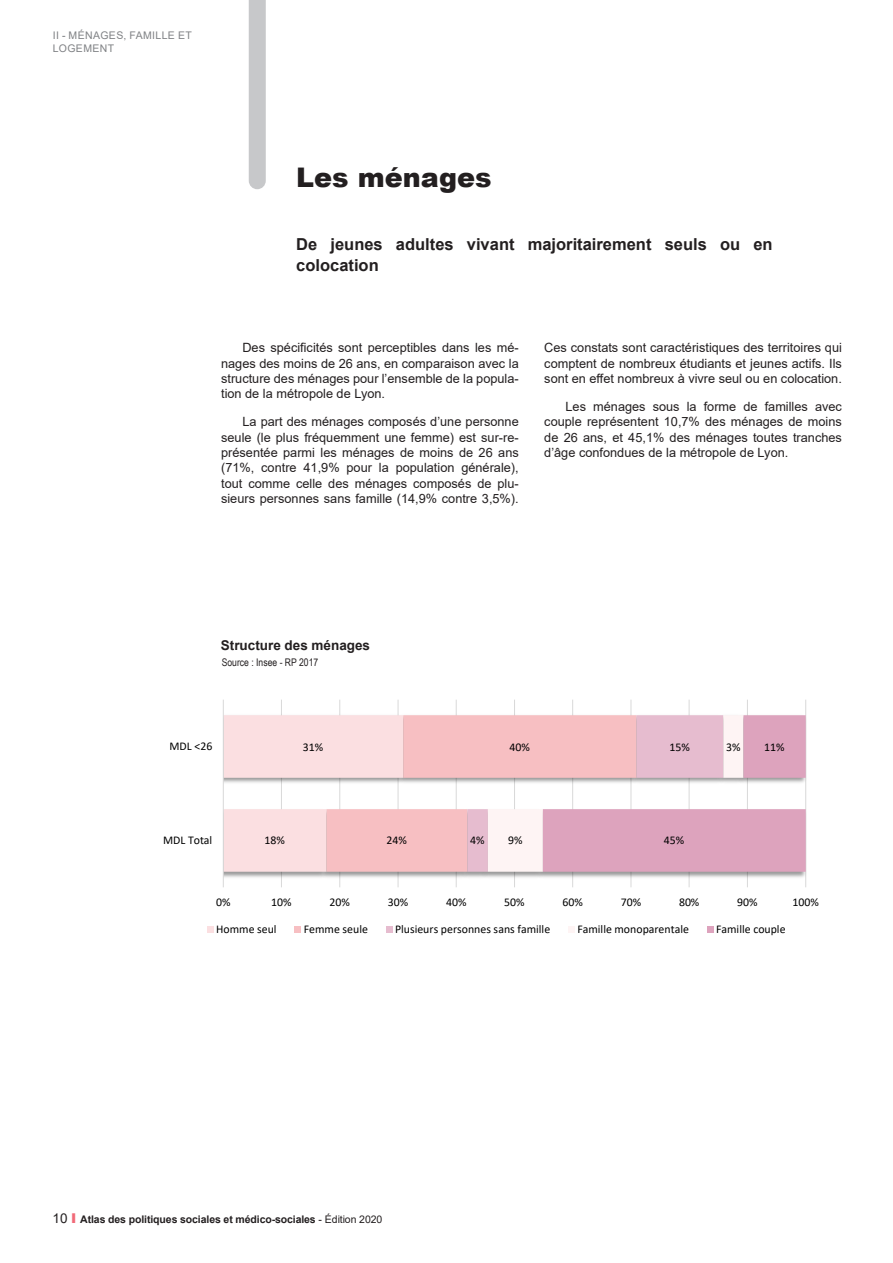
<style>
.page{position:relative;width:893px;height:1263px;background:#fff}
.page>*{position:absolute;margin:0;border:0;box-sizing:border-box;transform-origin:0 0}
._1_TITRE_PAGES{font:900 27px "Arial";color:#231f20}
._2_CHAPEAU{font:700 16.5px/21px "Arial";color:#231f20}
._8_TITRE_PETITE_IMAG{font:700 13.5px "Arial";color:#231f20}
._5_TEXTE_COURANT{font:12.75px/15.3px "Arial";color:#231f20;text-align:justify}
.t1{font:11.85px "Calibri";color:#000}
.t2{font:700 10.5px "Arial";letter-spacing:-.01em;color:#231f20}
.t3{font:10.5px/12.6px "Arial";letter-spacing:.035em;color:#808285}
._8_SOURCE{font:10.5px "Arial Narrow";color:#231f20}
.s1{font-weight:400;font-size:13.5px}
.s2{font-weight:900;font-size:13.5px;color:#f16a78}
.s3{font-weight:400}
</style>
<div class="page">
<div style="left:249px;top:0;width:17px;height:189px;background:#c7c8ca"></div>
<hr style="left:281px;top:700px;width:1px;height:187px;background:#d9d9d9">
<hr style="left:339px;top:700px;width:1px;height:187px;background:#d9d9d9">
<hr style="left:398px;top:700px;width:1px;height:187px;background:#d9d9d9">
<hr style="left:456px;top:700px;width:1px;height:187px;background:#d9d9d9">
<hr style="left:514px;top:700px;width:1px;height:187px;background:#d9d9d9">
<hr style="left:572px;top:700px;width:1px;height:187px;background:#d9d9d9">
<hr style="left:630px;top:700px;width:1px;height:187px;background:#d9d9d9">
<hr style="left:689px;top:700px;width:1px;height:187px;background:#d9d9d9">
<hr style="left:747px;top:700px;width:1px;height:187px;background:#d9d9d9">
<hr style="left:805px;top:700px;width:1px;height:187px;background:#d9d9d9">
<img style="left:224px;top:872px;width:94px;height:6px">
<img style="left:318px;top:712px;width:141px;height:168px">
<img style="left:534px;top:712px;width:271px;height:168px">
<svg style="left:224px;top:715px;width:103px;height:157px"></svg>
<svg style="left:327px;top:715px;width:140px;height:157px;fill:#f7bfc2"></svg>
<svg style="left:467px;top:715px;width:339px;height:157px"></svg>
<hr style="left:223px;top:700px;width:1px;height:187px;background:#d9d9d9">
<div style="left:207px;top:926px;width:7px;height:6px;background:#fbdfe1"></div>
<svg style="left:295px;top:926px;width:6px;height:6px"></svg>
<svg style="left:386px;top:926px;width:6px;height:6px"></svg>
<div style="left:568px;top:926px;width:7px;height:6px;background:#fef4f4"></div>
<svg style="left:707px;top:926px;width:6px;height:6px"></svg>
<p class="t3" style="left:53px;top:29px;width:141px">II - MÉNAGES, FAMILLE ET<br>LOGEMENT</p>
<p class="_1_TITRE_PAGES" style="left:296px;top:158px;width:197px">Les ménages</p>
<p class="_2_CHAPEAU" style="left:296px;top:234px;width:478px">De jeunes adultes vivant majoritairement seuls ou en colocation</p>
<p class="_5_TEXTE_COURANT" style="left:221px;top:340px;width:299px;text-indent:21px">Des spécificités sont perceptibles dans les mé&shy;nages des moins de 26 ans, en comparaison avec la structure des ménages pour l’ensemble de la popula&shy;tion de la métropole de Lyon.</p>
<p class="_5_TEXTE_COURANT" style="left:221px;top:414px;width:299px;text-indent:21px">La part des ménages composés d’une personne seule (le plus fréquemment une femme) est sur-re&shy;présentée parmi les ménages de moins de 26 ans (71%, contre 41,9% pour la population générale), tout comme celle des ménages composés de plu&shy;sieurs personnes sans famille (14,9% contre 3,5%).</p>
<p class="_5_TEXTE_COURANT" style="left:544px;top:340px;width:299px">Ces constats sont caractéristiques des territoires qui comptent de nombreux étudiants et jeunes actifs. Ils sont en effet nombreux à vivre seul ou en colocation.</p>
<p class="_5_TEXTE_COURANT" style="left:544px;top:399px;width:299px;text-indent:21px">Les ménages sous la forme de familles avec couple représentent 10,7% des ménages de moins de 26 ans, et 45,1% des ménages toutes tranches d’âge confondues de la métropole de Lyon.</p>
<p class="_8_TITRE_PETITE_IMAG" style="left:221px;top:635px;width:151px">Structure des ménages</p>
<p class="_8_SOURCE" style="left:222px;top:655px;width:98px">Source : Insee - RP 2017</p>
<p class="t1" style="left:169px;top:738px;width:44px">MDL &lt;26</p>
<p class="t1" style="left:303px;top:738px;width:22px">31%</p>
<p class="t1" style="left:163px;top:832px;width:51px">MDL Total</p>
<p class="t1" style="left:265px;top:832px;width:22px">18%</p>
<p class="t1" style="left:387px;top:832px;width:22px">24%</p>
<p class="t1" style="left:510px;top:738px;width:22px">40%</p>
<p class="t1" style="left:470px;top:832px;width:16px">4%</p>
<p class="t1" style="left:508px;top:832px;width:16px">9%</p>
<p class="t1" style="left:670px;top:738px;width:22px">15%</p>
<p class="t1" style="left:664px;top:832px;width:22px">45%</p>
<p class="t1" style="left:726px;top:738px;width:16px">3%</p>
<p class="t1" style="left:764px;top:738px;width:22px">11%</p>
<p class="t1" style="left:216px;top:894px;width:16px">0%</p>
<p class="t1" style="left:271px;top:894px;width:22px">10%</p>
<p class="t1" style="left:330px;top:894px;width:22px">20%</p>
<p class="t1" style="left:388px;top:894px;width:22px">30%</p>
<p class="t1" style="left:446px;top:894px;width:22px">40%</p>
<p class="t1" style="left:504px;top:894px;width:22px">50%</p>
<p class="t1" style="left:562px;top:894px;width:22px">60%</p>
<p class="t1" style="left:621px;top:894px;width:22px">70%</p>
<p class="t1" style="left:679px;top:894px;width:22px">80%</p>
<p class="t1" style="left:737px;top:894px;width:22px">90%</p>
<p class="t1" style="left:792px;top:894px;width:28px">100%</p>
<p class="t1" style="left:216px;top:920px;width:62px">Homme seul</p>
<p class="t1" style="left:304px;top:920px;width:66px">Femme seule</p>
<p class="t1" style="left:395px;top:920px;width:157px">Plusieurs personnes sans famille</p>
<p class="t1" style="left:577px;top:920px;width:113px">Famille monoparentale</p>
<p class="t1" style="left:716px;top:920px;width:71px">Famille couple</p>
<p class="t2" style="left:53px;top:1212px;width:331px"><span class="s1">10</span> <span class="s2">I</span> Atlas des politiques sociales et médico-sociales <span class="s3">- Édition 2020</span></p>
</div>
